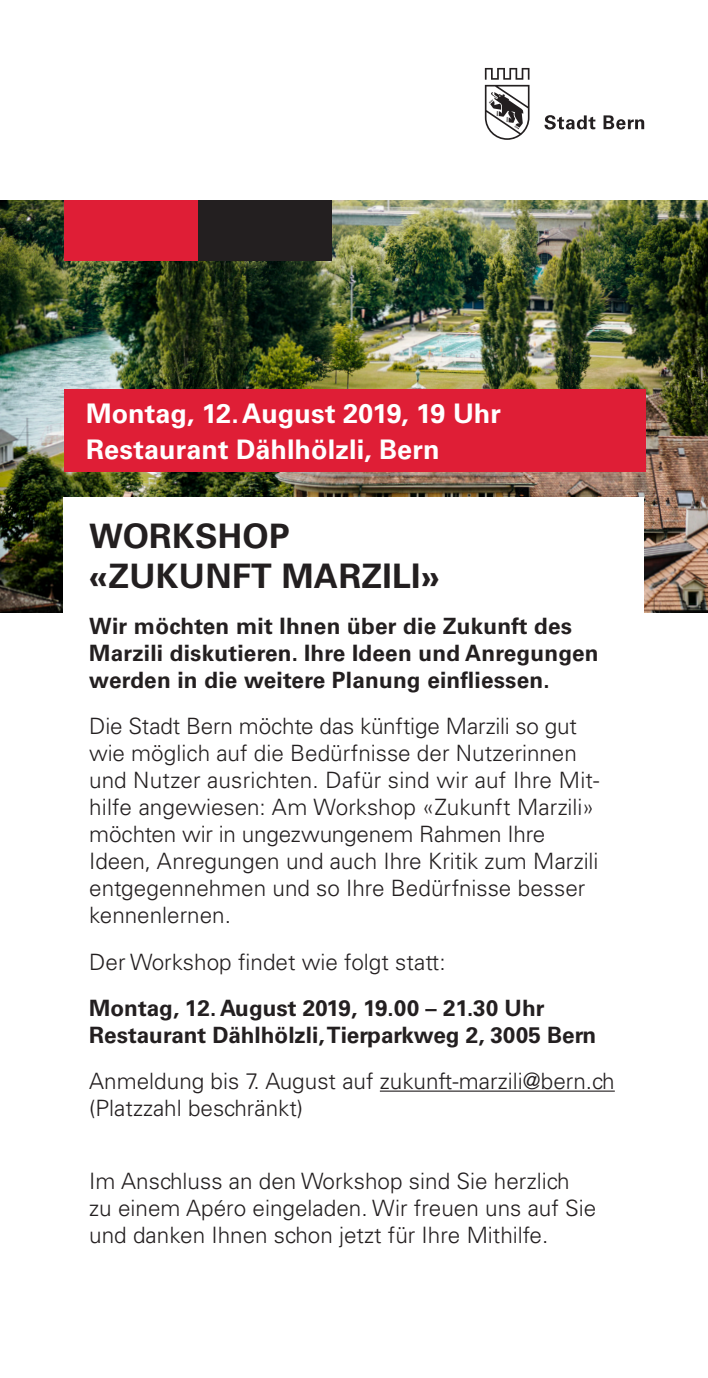
<style>
.page{position:relative;width:708px;height:1378px;background:#fff}
.page>*{position:absolute;margin:0;border:0;box-sizing:border-box;transform-origin:0 0}
.Grundtext{font:700 33.75px/40.5px "Univers LT Std";letter-spacing:.01em;color:#231f20}
.Absatzschattierung{font:700 27px/36px "Univers LT Std";color:#fff}
.Grundtext-2{font:300 22.5px/27px "Univers LT Std";color:#231f20}
.Grundtext-3{font:700 22.5px/27px "Univers LT Std";letter-spacing:.01em;color:#231f20}
</style>
<div class="page">
<img style="left:0;top:200px;width:708px;height:412px">
<div style="left:64px;top:200px;width:134px;height:61px;background:#df1e36"></div>
<div style="left:198px;top:200px;width:134px;height:61px;background:#231f20"></div>
<div style="left:64px;top:497px;width:580px;height:791px;background:#fff"></div>
<hr style="left:380px;top:1090px;width:235px;height:1px;background:#231f20">
<svg style="left:485px;top:68px;width:44px;height:72px"></svg>
<svg style="left:544px;top:115px;width:51px;height:14px"></svg>
<svg style="left:604px;top:115px;width:40px;height:15px"></svg>
<div style="left:64px;top:390px;width:581px;height:82px;background:#df1e36"></div>
<p class="Absatzschattierung" style="left:86px;top:395px;width:416px">Montag, 12.August 2019, 19 Uhr<br>Restaurant Dählhölzli, Bern</p>
<p class="Grundtext" style="left:89px;top:516px;width:352px">WORKSHOP «ZUKUNFT MARZILI»</p>
<p class="Grundtext-3" style="left:89px;top:613px;width:511px">Wir möchten mit Ihnen über die Zukunft des<br>Marzili diskutieren. Ihre Ideen und Anregungen werden in die weitere Planung einfliessen.</p>
<p class="Grundtext-2" style="left:89px;top:713px;width:512px">Die Stadt Bern möchte das künftige Marzili so gut wie möglich auf die Bedürfnisse der Nutzerinnen und Nutzer ausrichten. Dafür sind wir auf Ihre Mit&shy;hilfe angewiesen: Am Workshop «Zukunft Marzili» möchten wir in ungezwungenem Rahmen Ihre Ideen, Anregungen und auch Ihre Kritik zum Marzili entgegennehmen und so Ihre Bedürfnisse besser kennenlernen.</p>
<p class="Grundtext-2" style="left:89px;top:948px;width:358px">Der Workshop findet wie folgt statt:</p>
<p class="Grundtext-3" style="left:89px;top:994px;width:508px">Montag, 12. August 2019, 19.00 – 21.30 Uhr<br>Restaurant Dählhölzli, Tierparkweg 2, 3005 Bern</p>
<p class="Grundtext-2" style="left:89px;top:1067px;width:527px">Anmeldung bis 7. August auf zukunft-marzili@bern.ch (Platzzahl beschränkt)</p>
<p class="Grundtext-2" style="left:89px;top:1167px;width:509px">Im Anschluss an den Workshop sind Sie herzlich zu einem Apéro eingeladen. Wir freuen uns auf Sie und danken Ihnen schon jetzt für Ihre Mithilfe.</p>
</div>
